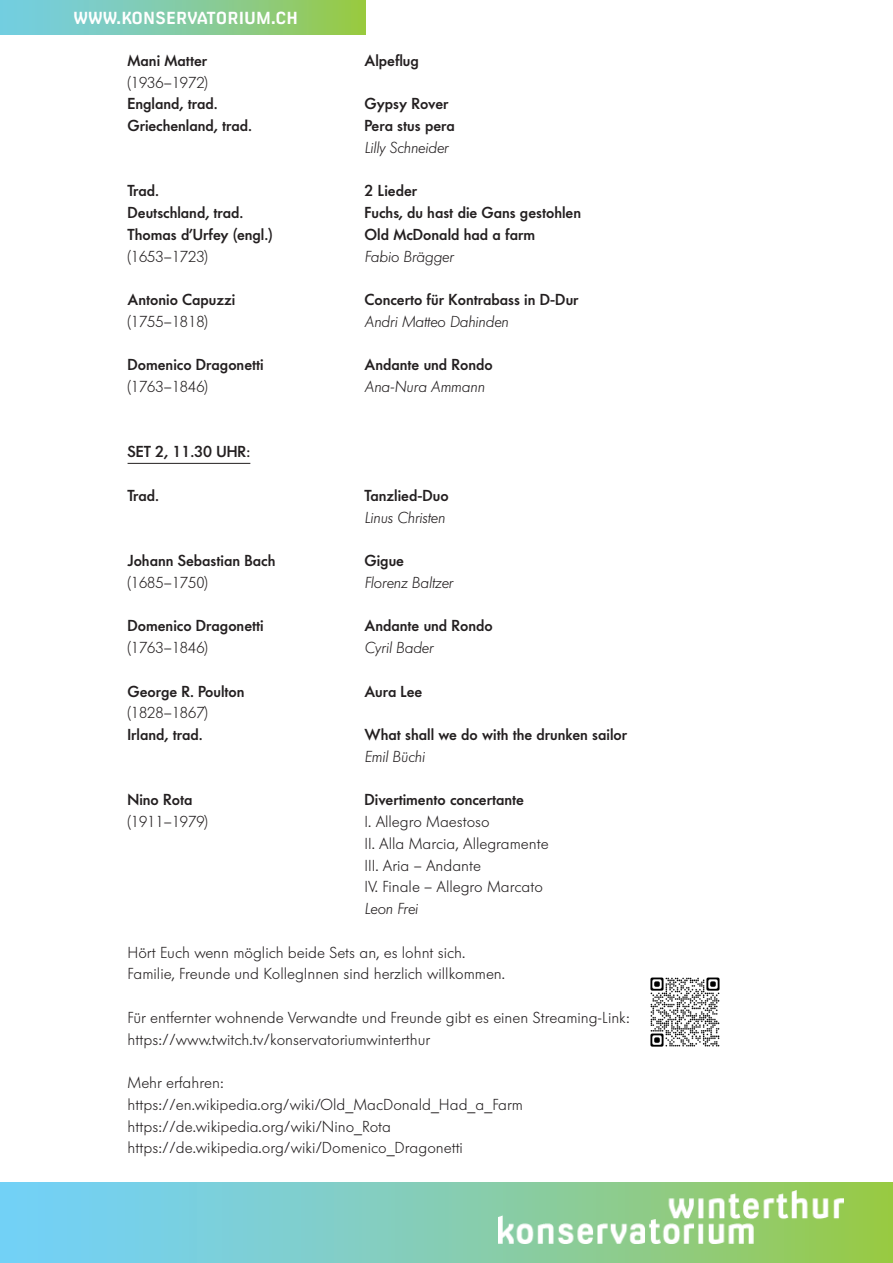
<style>
.page{position:relative;width:893px;height:1263px;background:#fff}
.page>*{position:absolute;margin:0;border:0;box-sizing:border-box;transform-origin:0 0}
.t1{font:700 16.5px "Milibus Rg";color:#fff}
.Schüler_in{font:300 15.75px/21.8px "Futura BQ";color:#231f20}
.Schüler_in-2{font:500 15.75px "Futura BQ";color:#231f20}
.Schüler_in-3{font:italic 300 15.75px "Futura BQ";color:#231f20}
</style>
<div class="page">
<hr style="left:128px;top:463px;width:122px;height:1px;background:#231f20">
<img style="left:650px;top:977px;width:70px;height:70px">
<div style="left:0;top:0;width:365px;height:34px;background:linear-gradient(to right,#72ceef,#98c94b)"></div>
<svg style="left:0;top:1182px;width:893px;height:81px;background:#82ceba"></svg>
<img style="left:499px;top:1190px;width:344px;height:53px">
<p class="t1" style="left:74px;top:8px;width:226px">WWW.KONSERVATORIUM.CH</p>
<p class="Schüler_in-2" style="left:128px;top:50px;width:81px">Mani Matter</p>
<p class="Schüler_in-2" style="left:365px;top:50px;width:56px">Alpeflug</p>
<p class="Schüler_in" style="left:128px;top:71px;width:82px">(1936–1972)</p>
<p class="Schüler_in-2" style="left:128px;top:94px;width:92px">England, trad.</p>
<p class="Schüler_in-2" style="left:365px;top:94px;width:85px">Gypsy Rover</p>
<p class="Schüler_in-2" style="left:128px;top:115px;width:126px">Griechenland, trad.</p>
<p class="Schüler_in-2" style="left:365px;top:115px;width:92px">Pera stus pera</p>
<p class="Schüler_in-3" style="left:365px;top:137px;width:85px">Lilly Schneider</p>
<p class="Schüler_in-2" style="left:128px;top:181px;width:33px">Trad.</p>
<p class="Schüler_in-2" style="left:365px;top:181px;width:54px">2 Lieder</p>
<p class="Schüler_in-2" style="left:128px;top:202px;width:117px">Deutschland, trad.</p>
<p class="Schüler_in-2" style="left:365px;top:202px;width:218px">Fuchs, du hast die Gans gestohlen</p>
<p class="Schüler_in-2" style="left:128px;top:224px;width:146px">Thomas d’Urfey (engl.)</p>
<p class="Schüler_in-2" style="left:365px;top:224px;width:172px">Old McDonald had a farm</p>
<p class="Schüler_in" style="left:128px;top:245px;width:82px">(1653–1723)</p>
<p class="Schüler_in-3" style="left:365px;top:246px;width:91px">Fabio Brägger</p>
<p class="Schüler_in-2" style="left:128px;top:289px;width:109px">Antonio Capuzzi</p>
<p class="Schüler_in-2" style="left:365px;top:289px;width:215px">Concerto für Kontrabass in D-Dur</p>
<p class="Schüler_in" style="left:128px;top:310px;width:82px">(1755–1818)</p>
<p class="Schüler_in-3" style="left:365px;top:311px;width:145px">Andri Matteo Dahinden</p>
<p class="Schüler_in-2" style="left:128px;top:355px;width:138px">Domenico Dragonetti</p>
<p class="Schüler_in-2" style="left:365px;top:355px;width:130px">Andante und Rondo</p>
<p class="Schüler_in" style="left:128px;top:376px;width:82px">(1763–1846)</p>
<p class="Schüler_in-3" style="left:365px;top:376px;width:121px">Ana-Nura Ammann</p>
<p class="Schüler_in-2" style="left:128px;top:442px;width:124px">SET 2, 11.30 UHR:</p>
<p class="Schüler_in-2" style="left:128px;top:485px;width:33px">Trad.</p>
<p class="Schüler_in-2" style="left:365px;top:485px;width:86px">Tanzlied-Duo</p>
<p class="Schüler_in-3" style="left:365px;top:507px;width:82px">Linus Christen</p>
<p class="Schüler_in-2" style="left:128px;top:550px;width:149px">Johann Sebastian Bach</p>
<p class="Schüler_in-2" style="left:365px;top:550px;width:41px">Gigue</p>
<p class="Schüler_in" style="left:128px;top:571px;width:82px">(1685–1750)</p>
<p class="Schüler_in-3" style="left:365px;top:572px;width:90px">Florenz Baltzer</p>
<p class="Schüler_in-2" style="left:128px;top:616px;width:138px">Domenico Dragonetti</p>
<p class="Schüler_in-2" style="left:365px;top:616px;width:130px">Andante und Rondo</p>
<p class="Schüler_in" style="left:128px;top:637px;width:82px">(1763–1846)</p>
<p class="Schüler_in-3" style="left:365px;top:637px;width:70px">Cyril Bader</p>
<p class="Schüler_in-2" style="left:128px;top:681px;width:119px">George R. Poulton</p>
<p class="Schüler_in-2" style="left:365px;top:681px;width:59px">Aura Lee</p>
<p class="Schüler_in" style="left:128px;top:702px;width:82px">(1828–1867)</p>
<p class="Schüler_in-2" style="left:128px;top:724px;width:77px">Irland, trad.</p>
<p class="Schüler_in-2" style="left:365px;top:724px;width:264px">What shall we do with the drunken sailor</p>
<p class="Schüler_in-3" style="left:365px;top:746px;width:62px">Emil Büchi</p>
<p class="Schüler_in-2" style="left:128px;top:790px;width:66px">Nino Rota</p>
<p class="Schüler_in-2" style="left:365px;top:790px;width:161px">Divertimento concertante</p>
<p class="Schüler_in" style="left:128px;top:811px;width:82px">(1911–1979)</p>
<p class="Schüler_in" style="left:365px;top:811px;width:127px">I. Allegro Maestoso</p>
<p class="Schüler_in" style="left:365px;top:832px;width:186px">II. Alla Marcia, Allegramente</p>
<p class="Schüler_in" style="left:365px;top:854px;width:118px">III. Aria – Andante</p>
<p class="Schüler_in" style="left:365px;top:876px;width:180px">IV. Finale – Allegro Marcato</p>
<p class="Schüler_in-3" style="left:365px;top:898px;width:55px">Leon Frei</p>
<p class="Schüler_in" style="left:128px;top:941px;width:339px">Hört Euch wenn möglich beide Sets an, es lohnt sich.</p>
<p class="Schüler_in" style="left:128px;top:963px;width:379px">Familie, Freunde und KollegInnen sind herzlich willkommen.</p>
<p class="Schüler_in" style="left:128px;top:1006px;width:504px">Für entfernter wohnende Verwandte und Freunde gibt es einen Streaming-Link: https://www.twitch.tv/konservatoriumwinterthur</p>
<p class="Schüler_in" style="left:128px;top:1072px;width:98px">Mehr erfahren:</p>
<p class="Schüler_in" style="left:128px;top:1093px;width:397px">https://en.wikipedia.org/wiki/Old_MacDonald_Had_a_Farm</p>
<p class="Schüler_in" style="left:128px;top:1115px;width:265px">https://de.wikipedia.org/wiki/Nino_Rota</p>
<p class="Schüler_in" style="left:128px;top:1137px;width:337px">https://de.wikipedia.org/wiki/Domenico_Dragonetti</p>
</div>
